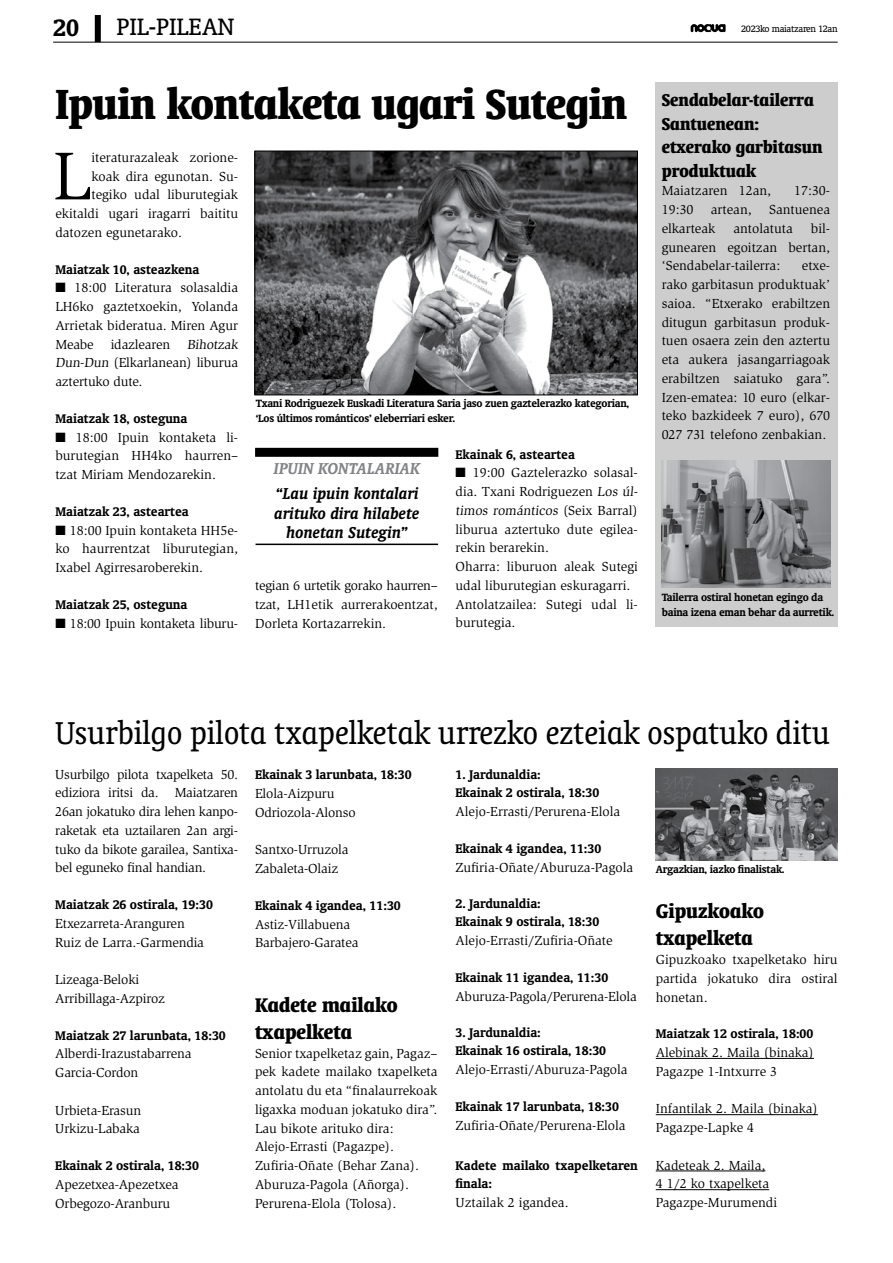
<style>
.page{position:relative;width:893px;height:1263px;background:#fff}
.page>*{position:absolute;margin:0;border:0;box-sizing:border-box;transform-origin:0 0}
.t1{font:69.45px "Slimbach";color:#000}
.t2{font:700 condensed 48px "Oranda BT";letter-spacing:-.01em;color:#000}
.t3{font:condensed 36px "Oranda BT";color:#000}
.t4{font:27px "Oranda BT";color:#000}
.t5{font:700 27px "Oranda BT";color:#000}
.t6{font:700 condensed 22.5px/27px "Oranda BT";color:#000}
.t7{font:700 condensed 19.5px/23.4px "Oranda BT";color:#000}
.t8{font:italic 700 18px/19.5px "Oranda BT";letter-spacing:.01em;color:#000;text-align:center}
.t9{font:italic 700 18px "Oranda BT";color:#828487}
.t10{font:700 14.25px/18px "Oranda BT";color:#000}
.t11{font:13.5px/18.8px "Slimbach";color:#000}
.t12{font:13.5px "Slimbach";letter-spacing:-.02em;color:#000}
.t13{font:700 12px/14.4px "Oranda BT";letter-spacing:-.02em;color:#000}
.t14{font:10.5px "Oranda BT";letter-spacing:-.03em;color:#000}
</style>
<div class="page">
<svg style="left:691px;top:24px;width:35px;height:8px"></svg>
<hr style="left:53px;top:42px;width:785px;height:1px;background:#000">
<div style="left:95px;top:15px;width:6px;height:27px;background:#000"></div>
<img style="left:257px;top:153px;width:379px;height:240px">
<div style="left:255px;top:151px;width:383px;height:244px;border:1px solid #000"></div>
<div style="left:255px;top:448px;width:183px;height:9px;background:#000"></div>
<hr style="left:256px;top:544px;width:182px;height:1px;background:#000">
<hr style="left:656px;top:1058px;width:158px;height:1px;background:#000">
<hr style="left:656px;top:1114px;width:162px;height:1px;background:#000">
<hr style="left:656px;top:1170px;width:109px;height:1px;background:#000">
<hr style="left:656px;top:1189px;width:113px;height:1px;background:#000">
<img style="left:656px;top:768px;width:182px;height:92px">
<div style="left:656px;top:82px;width:182px;height:545px;background:#cdcdcd"></div>
<img style="left:662px;top:460px;width:168px;height:128px">
<h3 class="t5" style="left:53px;top:12px;width:28px">20</h3>
<h3 class="t4" style="left:117px;top:11px;width:119px">PIL-PILEAN</h3>
<p class="t14" style="left:741px;top:23px;width:98px">2023ko maiatzaren 12an</p>
<h2 class="t2" style="left:55px;top:75px;width:573px">Ipuin kontaketa ugari Sutegin</h2>
<h1 class="t1" style="left:53px;top:136px;width:40px">L</h1>
<p class="t11" style="left:91px;top:148px;width:148px">iteraturazaleak zorione-</p>
<p class="t11" style="left:91px;top:167px;width:148px">koak dira egunotan. Su-</p>
<p class="t11" style="left:91px;top:186px;width:148px">tegiko udal liburutegiak</p>
<p class="t11" style="left:55px;top:204px;width:184px">ekitaldi ugari iragarri baititu</p>
<p class="t11" style="left:55px;top:223px;width:128px">datozen egunetarako.</p>
<p class="t10" style="left:55px;top:260px;width:146px">Maiatzak 10, asteazkena</p>
<p class="t11" style="left:55px;top:279px;width:184px;text-align:justify">■ 18:00 Literatura solasaldia LH6ko gaztetxoekin, Yolanda Arrietak bideratua. Miren Agur Meabe</p>
<p class="t11" style="left:55px;top:335px;width:186px;text-indent:132px">Bihotzak<br>Dun-Dun (Elkarlanean) liburua aztertuko dute.</p>
<p class="t10" style="left:55px;top:409px;width:134px">Maiatzak 18, osteguna</p>
<p class="t11" style="left:55px;top:428px;width:184px;text-align:justify">■ 18:00 Ipuin kontaketa li&shy;burutegian HH4ko haurren– tzat Miriam Mendozarekin.</p>
<p class="t10" style="left:55px;top:502px;width:135px">Maiatzak 23, asteartea</p>
<p class="t11" style="left:55px;top:521px;width:184px;text-align:justify">■ 18:00 Ipuin kontaketa HH5e&shy;ko haurrentzat liburutegian, Ixabel Agirresaroberekin.</p>
<p class="t10" style="left:55px;top:595px;width:134px">Maiatzak 25, osteguna</p>
<p class="t12" style="left:55px;top:615px;width:184px">■ 18:00 Ipuin kontaketa liburu-</p>
<p class="t11" style="left:111px;top:335px;width:61px">idazlearen</p>
<p class="t13" style="left:256px;top:396px;width:375px">Txani Rodriguezek Euskadi Literatura Saria jaso zuen gaztelerazko kategorian, ‘Los últimos románticos’ eleberriari esker.</p>
<h3 class="t9" style="left:274px;top:458px;width:148px">IPUIN KONTALARIAK</h3>
<h3 class="t8" style="left:275px;top:484px;width:146px">“Lau ipuin kontalari arituko dira hilabete honetan Sutegin”</h3>
<p class="t11" style="left:255px;top:576px;width:184px;text-align:justify">tegian 6 urtetik gorako haurren– tzat, LH1etik aurrerakoentzat, Dorleta Kortazarrekin.</p>
<p class="t10" style="left:456px;top:445px;width:121px">Ekainak 6, asteartea</p>
<p class="t11" style="left:456px;top:464px;width:185px">■ 19:00 Gaztelerazko solasal&shy;dia. Txani Rodriguezen Los úl&shy;timos románticos (Seix Barral) liburua aztertuko dute egilea&shy;rekin berarekin.<br>Oharra: liburuon aleak Sutegi udal liburutegian eskuragarri.<br>Antolatzailea: Sutegi udal li&shy;burutegia.</p>
<h3 class="t7" style="left:662px;top:88px;width:162px">Sendabelar-tailerra<br>Santuenean: etxerako garbitasun produktuak</h3>
<p class="t11" style="left:662px;top:181px;width:111px">Maiatzaren 12an,</p>
<p class="t11" style="left:794px;top:181px;width:37px">17:30-</p>
<p class="t11" style="left:662px;top:200px;width:33px">19:30</p>
<p class="t11" style="left:711px;top:200px;width:42px">artean,</p>
<p class="t11" style="left:769px;top:200px;width:62px">Santuenea</p>
<p class="t11" style="left:662px;top:219px;width:55px">elkarteak</p>
<p class="t11" style="left:733px;top:219px;width:61px">antolatuta</p>
<p class="t11" style="left:662px;top:219px;width:170px;text-align:justify;text-indent:149px">bil&shy;gunearen egoitzan bertan, ‘Sendabelar-tailerra:</p>
<p class="t11" style="left:662px;top:256px;width:170px;text-align:justify;text-indent:140px">etxe&shy;rako garbitasun produktuak’ saioa. “Etxerako erabiltzen ditugun garbitasun produk&shy;tuen osaera zein den aztertu eta aukera jasangarriagoak erabiltzen saiatuko gara”.<br>Izen-ematea: 10 euro (elkar&shy;teko bazkideek 7 euro), 670<br>027 731 telefono zenbakian.</p>
<p class="t13" style="left:662px;top:590px;width:174px">Tailerra ostiral honetan egingo da baina izena eman behar da aurretik.</p>
<h3 class="t3" style="left:55px;top:712px;width:776px">Usurbilgo pilota txapelketak urrezko ezteiak ospatuko ditu</h3>
<p class="t11" style="left:55px;top:765px;width:184px;text-align:justify">Usurbilgo pilota txapelketa 50. ediziora iritsi da. Maiatzaren 26an jokatuko dira lehen kanpo&shy;raketak eta uztailaren 2an argi&shy;tuko da bikote garailea, Santixa&shy;bel eguneko final handian.</p>
<p class="t10" style="left:55px;top:895px;width:159px">Maiatzak 26 ostirala, 19:30</p>
<p class="t11" style="left:55px;top:914px;width:150px">Etxezarreta-Aranguren<br>Ruiz de Larra.-Garmendia</p>
<p class="t11" style="left:55px;top:970px;width:111px">Lizeaga-Beloki<br>Arribillaga-Azpiroz</p>
<p class="t10" style="left:55px;top:1026px;width:172px">Maiatzak 27 larunbata, 18:30</p>
<p class="t11" style="left:55px;top:1044px;width:138px">Alberdi-Irazustabarrena<br>Garcia-Cordon</p>
<p class="t11" style="left:55px;top:1101px;width:87px">Urbieta-Erasun<br>Urkizu-Labaka</p>
<p class="t10" style="left:55px;top:1156px;width:145px">Ekainak 2 ostirala, 18:30</p>
<p class="t11" style="left:55px;top:1175px;width:125px">Apezetxea-Apezetxea<br>Orbegozo-Aranburu</p>
<p class="t10" style="left:255px;top:765px;width:158px">Ekainak 3 larunbata, 18:30</p>
<p class="t11" style="left:255px;top:784px;width:102px">Elola-Aizpuru<br>Odriozola-Alonso</p>
<p class="t11" style="left:255px;top:840px;width:95px">Santxo-Urruzola<br>Zabaleta-Olaiz</p>
<p class="t10" style="left:255px;top:896px;width:147px">Ekainak 4 igandea, 11:30</p>
<p class="t11" style="left:255px;top:915px;width:105px">Astiz-Villabuena<br>Barbajero-Garatea</p>
<p class="t10" style="left:455px;top:765px;width:145px">1. Jardunaldia:<br>Ekainak 2 ostirala, 18:30</p>
<p class="t11" style="left:455px;top:802px;width:166px">Alejo-Errasti/Perurena-Elola</p>
<p class="t10" style="left:455px;top:839px;width:147px">Ekainak 4 igandea, 11:30</p>
<p class="t11" style="left:455px;top:858px;width:179px">Zufiria-Oñate/Aburuza-Pagola</p>
<p class="t10" style="left:455px;top:894px;width:145px">2. Jardunaldia:<br>Ekainak 9 ostirala, 18:30</p>
<p class="t11" style="left:455px;top:931px;width:159px">Alejo-Errasti/Zufiria-Oñate</p>
<p class="t10" style="left:455px;top:968px;width:154px">Ekainak 11 igandea, 11:30</p>
<p class="t11" style="left:455px;top:987px;width:183px">Aburuza-Pagola/Perurena-Elola</p>
<p class="t10" style="left:455px;top:1023px;width:152px">3. Jardunaldia:<br>Ekainak 16 ostirala, 18:30</p>
<p class="t11" style="left:455px;top:1060px;width:174px">Alejo-Errasti/Aburuza-Pagola</p>
<p class="t10" style="left:455px;top:1097px;width:165px">Ekainak 17 larunbata, 18:30</p>
<p class="t11" style="left:455px;top:1116px;width:172px">Zufiria-Oñate/Perurena-Elola</p>
<p class="t10" style="left:455px;top:1156px;width:184px">Kadete mailako txapelketaren finala:</p>
<p class="t11" style="left:455px;top:1193px;width:115px">Uztailak 2 igandea.</p>
<p class="t13" style="left:656px;top:861px;width:130px">Argazkian, iazko finalistak.</p>
<h3 class="t6" style="left:656px;top:897px;width:110px">Gipuzkoako txapelketa</h3>
<p class="t11" style="left:656px;top:950px;width:183px;text-align:justify">Gipuzkoako txapelketako hiru partida jokatuko dira ostiral honetan.</p>
<p class="t10" style="left:656px;top:1024px;width:159px">Maiatzak 12 ostirala, 18:00</p>
<p class="t11" style="left:656px;top:1043px;width:160px">Alebinak 2. Maila (binaka)<br>Pagazpe 1-Intxurre 3</p>
<p class="t11" style="left:656px;top:1099px;width:164px">Infantilak 2. Maila (binaka)<br>Pagazpe-Lapke 4</p>
<p class="t11" style="left:656px;top:1156px;width:123px">Kadeteak 2. Maila,<br>4 1/2 ko txapelketa<br>Pagazpe-Murumendi</p>
<h3 class="t6" style="left:255px;top:991px;width:144px">Kadete mailako txapelketa</h3>
<p class="t11" style="left:255px;top:1044px;width:184px">Senior txapelketaz gain, Pagaz– pek kadete mailako txapelketa antolatu du eta “finalaurrekoak ligaxka moduan jokatuko dira”.<br>Lau bikote arituko dira:<br>Alejo-Errasti (Pagazpe).<br>Zufiria-Oñate (Behar Zana).<br>Aburuza-Pagola (Añorga).<br>Perurena-Elola (Tolosa).</p>
</div>
